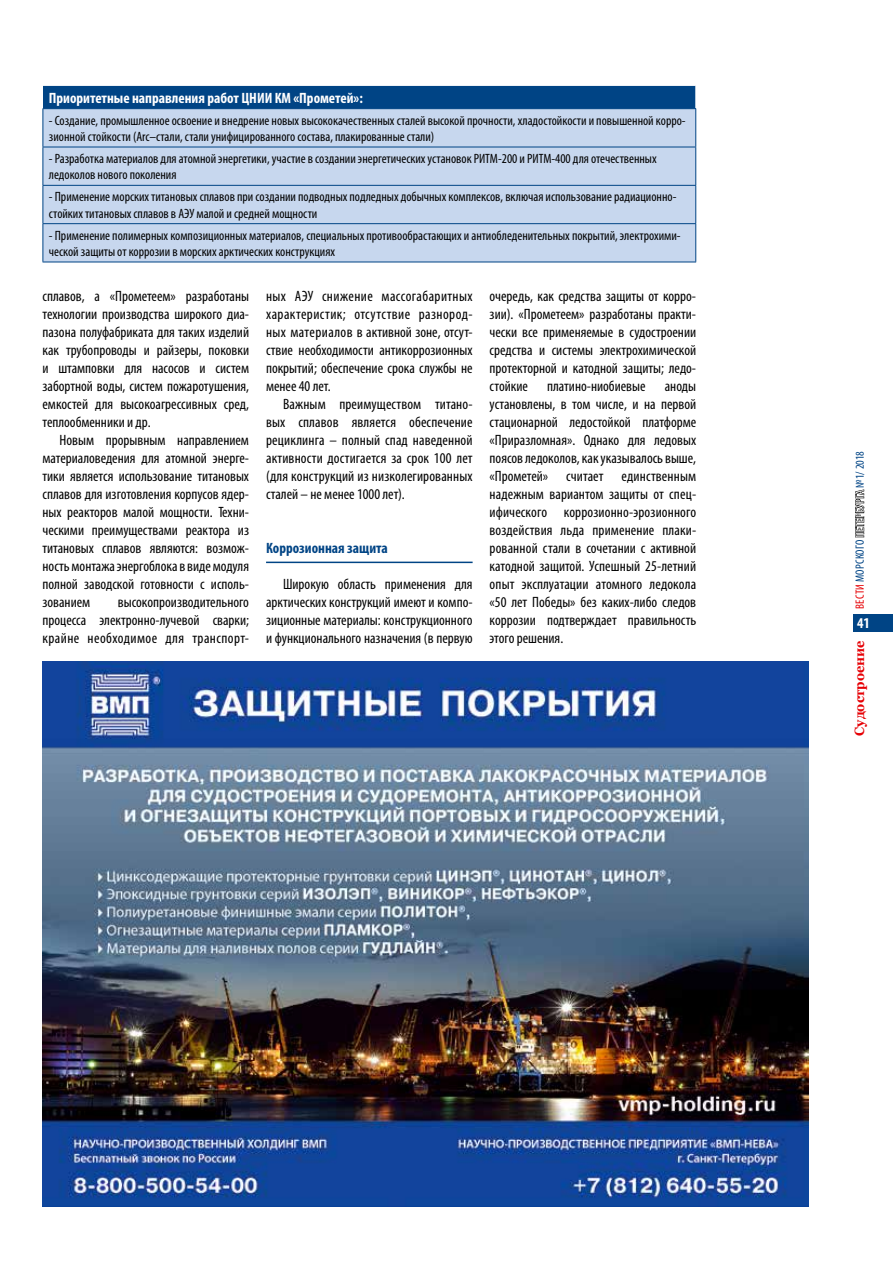
<style>
.page{position:relative;width:893px;height:1263px;background:#fff}
.page>*{position:absolute;margin:0;border:0;box-sizing:border-box;transform-origin:0 0}
.t1{font:condensed 15px/18px "Myriad Pro";color:#000;text-align:justify}
.t2{font:700 condensed 15px "Myriad Pro";color:#fff}
.t3{font:700 condensed 15px "Myriad Pro";color:#004485}
.t4{font:condensed 13.5px/16.2px "Myriad Pro";color:#000}
.t5{font:700 13.5px "Georgia";color:#e60005;scale:.95 1}
.t6{font:condensed 12px "Myriad Pro";letter-spacing:.02em;color:#004485}
.s1{color:#e60005}
.s2{color:#fff}
</style>
<div class="page">
<hr style="left:266px;top:562px;width:207px;height:1px;background:#004485">
<div style="left:43px;top:85px;width:653px;height:24px;background:#004485"></div>
<div style="left:44px;top:109px;width:651px;height:153px;background:#c7d7ee"></div>
<hr style="left:43px;top:85px;width:653px;height:1px;background:#fff">
<svg style="left:695px;top:86px;width:1px;height:22px"></svg>
<hr style="left:43px;top:109px;width:1px;height:38px;background:#004485">
<hr style="left:695px;top:109px;width:1px;height:38px;background:#004485">
<hr style="left:43px;top:186px;width:1px;height:37px;background:#004485">
<hr style="left:695px;top:186px;width:1px;height:37px;background:#004485">
<hr style="left:43px;top:223px;width:653px;height:1px;background:#004485">
<hr style="left:43px;top:224px;width:1px;height:38px;background:#004485">
<hr style="left:695px;top:224px;width:1px;height:38px;background:#004485">
<hr style="left:43px;top:262px;width:653px;height:1px;background:#004485">
<hr style="left:43px;top:147px;width:653px;height:1px;background:#004485">
<hr style="left:43px;top:147px;width:1px;height:38px;background:#004485">
<hr style="left:695px;top:147px;width:1px;height:38px;background:#004485">
<hr style="left:43px;top:185px;width:653px;height:1px;background:#004485">
<img style="left:43px;top:662px;width:765px;height:544px">
<div style="left:853px;top:614px;width:40px;height:17px;background:#004485"></div>
<svg style="left:855px;top:489px;width:9px;height:49px"></svg>
<p class="t2" style="left:49px;top:88px;width:315px">Приоритетные направления работ ЦНИИ КМ «Прометей»:</p>
<p class="t4" style="left:49px;top:112px;width:638px">- Создание, промышленное освоение и внедрение новых высококачественных сталей высокой прочности, хладостойкости и повышенной корро&shy;зионной стойкости (Arc–стали, стали унифицированного состава, плакированные стали)</p>
<p class="t4" style="left:49px;top:150px;width:609px">- Разработка материалов для атомной энергетики, участие в создании энергетических установок РИТМ-200 и РИТМ-400 для отечественных ледоколов нового поколения</p>
<p class="t4" style="left:49px;top:189px;width:629px">- Применение морских титановых сплавов при создании подводных подледных добычных комплексов, включая использование радиационно&shy;стойких титановых сплавов в АЭУ малой и средней мощности</p>
<p class="t4" style="left:49px;top:227px;width:633px">- Применение полимерных композиционных материалов, специальных противообрастающих и антиобледенительных покрытий, электрохими&shy;ческой защиты от коррозии в морских арктических конструкциях</p>
<p class="t1" style="left:490px;top:287px;width:208px">очередь, как средства защиты от корро&shy;зии). «Прометеем» разработаны практи&shy;чески все применяемые в судостроении средства и системы электрохимической протекторной и катодной защиты; ледо&shy;стойкие</p>
<p class="t1" style="left:266px;top:287px;width:208px">ных АЭУ снижение массогабаритных характеристик; отсутствие разнород&shy;ных материалов в активной зоне, отсут&shy;ствие необходимости антикоррозионных покрытий; обеспечение срока службы не менее 40 лет.</p>
<p class="t1" style="left:266px;top:395px;width:208px;text-indent:17px">Важным преимуществом титано&shy;вых сплавов является обеспечение рециклинга – полный спад наведенной активности достигается за срок 100 лет (для конструкций из низколегированных сталей – не менее 1000 лет).</p>
<p class="t1" style="left:43px;top:287px;width:208px">сплавов, а «Прометеем» разработаны технологии производства широкого диа&shy;пазона полуфабриката для таких изделий как трубопроводы и райзеры, поковки и штамповки для насосов и систем забортной воды, систем пожаротушения, емкостей для высокоагрессивных сред, теплообменники и др.</p>
<p class="t1" style="left:43px;top:431px;width:208px;text-indent:17px">Новым прорывным направлением материаловедения для атомной энерге&shy;тики является использование титановых сплавов для изготовления корпусов ядер&shy;ных реакторов малой мощности. Техни&shy;ческими преимуществами реактора из титановых сплавов являются: возмож&shy;ность монтажа энергоблока в виде модуля полной заводской готовности с исполь&shy;зованием</p>
<p class="t1" style="left:547px;top:377px;width:100px">платино-ниобиевые</p>
<p class="t1" style="left:490px;top:377px;width:208px;text-indent:175px">аноды установлены, в том числе, и на первой стационарной ледостойкой платформе «Приразломная». Однако для ледовых поясов ледоколов, как указывалось выше, «Прометей» считает единственным надежным вариантом защиты от спец&shy;ифического коррозионно-эрозионного воздействия льда применение плаки&shy;рованной стали в сочетании с активной катодной защитой. Успешный 25-летний опыт эксплуатации атомного ледокола «50 лет Победы» без каких-либо следов коррозии подтверждает правильность этого решения.</p>
<p class="t3" style="left:266px;top:539px;width:123px">Коррозионная защита</p>
<p class="t1" style="left:266px;top:575px;width:208px;text-indent:17px">Широкую область применения для арктических конструкций имеют и компо&shy;зиционные материалы: конструкционного и функционального назначения (в первую</p>
<p class="t1" style="left:43px;top:593px;width:208px;text-indent:75px">высокопроизводительного процесса электронно-лучевой сварки; крайне необходимое для транспорт-</p>
<p class="t6" style="left:852px;top:609px;width:160px;rotate:-90deg"><span class="s1">ВЕСТИ</span> МОРСКОГО <span class="s2">ПЕТЕРБУРГА</span> №1/ 2018</p>
<p class="t2" style="left:857px;top:614px;width:14px">41</p>
<p class="t5" style="left:851px;top:736px;width:102px;rotate:-90deg">Судостроение</p>
</div>
